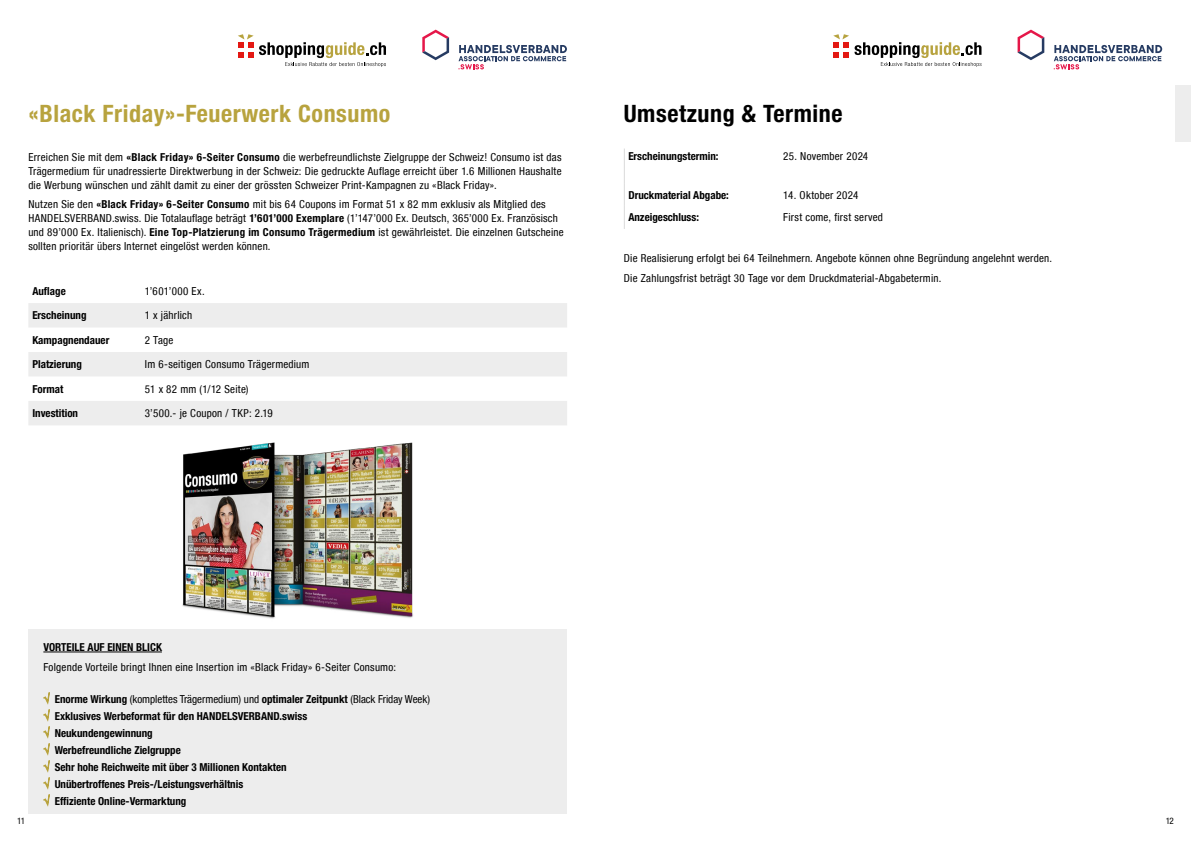
<style>
.page{position:relative;width:1191px;height:842px;background:#fff}
.page>*{position:absolute;margin:0;border:0;box-sizing:border-box;transform-origin:0 0}
.t1{font:700 condensed 24px "Helvetica Neue LT Pro";letter-spacing:.025em;color:#b8a33e}
.t2{font:700 condensed 24px "Helvetica Neue LT Pro";letter-spacing:.025em;color:#000}
.t3{font:condensed 11px/14px "Helvetica Neue LT";letter-spacing:.02em;color:#000}
.t4{font:700 condensed 11px/17px "Helvetica Neue LT Pro";color:#000}
.t5{font:condensed 11px "Helvetica Neue LT";color:#000}
.t6{font:condensed 9px "Helvetica Neue LT";color:#000}
.s1{font-family:"Helvetica Neue LT Pro";font-weight:700}
.s2{font-family:"Arial";font-weight:700;font-stretch:normal;color:#b8a33e}
.s3{font-family:"Arial";font-stretch:normal;color:#b8a33e}
</style>
<div class="page">
<img style="left:182px;top:442px;width:231px;height:177px">
<div style="left:28px;top:629px;width:539px;height:185px;background:#ededed"></div>
<hr style="left:43px;top:652px;width:119px;height:1px;background:#000">
<hr style="left:624px;top:149px;width:1px;height:35px;background:#dadada">
<svg style="left:624px;top:184px;width:1px;height:45px"></svg>
<svg style="left:28px;top:303px;width:539px;height:122px;fill:#ededed"></svg>
<div style="left:1175px;top:85px;width:16px;height:57px;background:#ededed"></div>
<svg style="left:833px;top:34px;width:148px;height:33px"></svg>
<svg style="left:238px;top:34px;width:148px;height:33px"></svg>
<svg style="left:1017px;top:30px;width:27px;height:30px"></svg>
<svg style="left:1053px;top:45px;width:109px;height:24px"></svg>
<svg style="left:422px;top:30px;width:27px;height:30px"></svg>
<svg style="left:458px;top:45px;width:109px;height:24px"></svg>
<h1 class="t1" style="left:29px;top:99px;width:363px">«Black Friday»-Feuerwerk Consumo</h1>
<p class="t3" style="left:28px;top:150px;width:535px;text-align:justify">Erreichen Sie mit dem <span class="s1">«Black Friday» 6-Seiter Consumo</span> die werbefreundlichste Zielgruppe der Schweiz! Consumo ist das Trägermedium für unadressierte Direktwerbung in der Schweiz: Die gedruckte Auflage erreicht über 1.6 Millionen Haushalte die Werbung wünschen und zählt damit zu einer der grössten Schweizer Print-Kampagnen zu «Black Friday».</p>
<p class="t3" style="left:28px;top:197px;width:537px">Nutzen Sie den <span class="s1">«Black Friday» 6-Seiter Consumo</span> mit bis 64 Coupons im Format 51 x 82 mm exklusiv als Mitglied des HANDELSVERBAND.swiss. Die Totalauflage beträgt <span class="s1">1’601’000 Exemplare</span> (1’147’000 Ex. Deutsch, 365’000 Ex. Französisch und 89’000 Ex. Italienisch). <span class="s1">Eine Top-Platzierung im Consumo Trägermedium</span> ist gewährleistet. Die einzelnen Gutscheine sollten prioritär übers Internet eingelöst werden können.</p>
<p class="t4" style="left:32px;top:282px;width:35px">Auflage</p>
<p class="t4" style="left:32px;top:307px;width:56px">Erscheinung</p>
<p class="t3" style="left:145px;top:308px;width:49px">1 x jährlich</p>
<p class="t4" style="left:32px;top:331px;width:78px">Kampagnendauer</p>
<p class="t3" style="left:145px;top:333px;width:30px">2 Tage</p>
<p class="t4" style="left:32px;top:356px;width:51px">Platzierung</p>
<p class="t3" style="left:145px;top:357px;width:166px">Im 6-seitigen Consumo Trägermedium</p>
<p class="t4" style="left:32px;top:380px;width:32px">Format</p>
<p class="t3" style="left:145px;top:382px;width:105px">51 x 82 mm (1/12 Seite)</p>
<p class="t4" style="left:32px;top:404px;width:47px">Investition</p>
<p class="t3" style="left:145px;top:284px;width:61px">1’601’000 Ex.</p>
<p class="t3" style="left:145px;top:406px;width:130px">3’500.- je Coupon / TKP: 2.19</p>
<h1 class="t2" style="left:624px;top:99px;width:220px">Umsetzung &amp; Termine</h1>
<p class="t4" style="left:628px;top:148px;width:92px">Erscheinungstermin:</p>
<p class="t4" style="left:628px;top:183px;width:102px;line-height:22.5px">Druckmaterial Abgabe:<br>Anzeigeschluss:</p>
<p class="t3" style="left:783px;top:149px;width:86px">25. November 2024</p>
<p class="t3" style="left:783px;top:184px;width:101px;line-height:22.5px">14. Oktober 202 4<br>First come, first served</p>
<p class="t3" style="left:624px;top:248px;width:430px;line-height:19.7px">Die Realisierung erfolgt bei 64 Teilnehmern. Angebote können ohne Begründung angelehnt werden.<br>Die Zahlungsfrist beträgt 30 Tage vor dem Druckdmaterial-Abgabetermin.</p>
<p class="t4" style="left:43px;top:638px;width:120px">VORTEILE AUF EINEN BLICK</p>
<p class="t3" style="left:43px;top:659px;width:354px">Folgende Vorteile bringt Ihnen eine Insertion im «Black Friday» 6-Seiter Consumo:</p>
<p class="t5" style="left:43px;top:692px;width:388px"><span class="s2">√</span> <span class="s1">Enorme Wirkung</span> (komplettes Trägermedium) und <span class="s1">optimaler Zeitpunkt</span> (Black Friday Week)</p>
<p class="t4" style="left:43px;top:707px;width:265px"><span class="s3">√</span> Exklusives Werbeformat für den HANDELSVERBAND.swiss <span class="s3">√</span> Neukundengewinnung<br><span class="s3">√</span> Werbefreundliche Zielgruppe<br><span class="s3">√</span> Sehr hohe Reichweite mit über 3 Millionen Kontakten<br><span class="s3">√</span> Unübertroffenes Preis-/Leistungsverhältnis<br><span class="s3">√</span> Effiziente Online-Vermarktung</p>
<p class="t6" style="left:17px;top:816px;width:10px">11</p>
<p class="t6" style="left:1165px;top:816px;width:10px">12</p>
</div>
